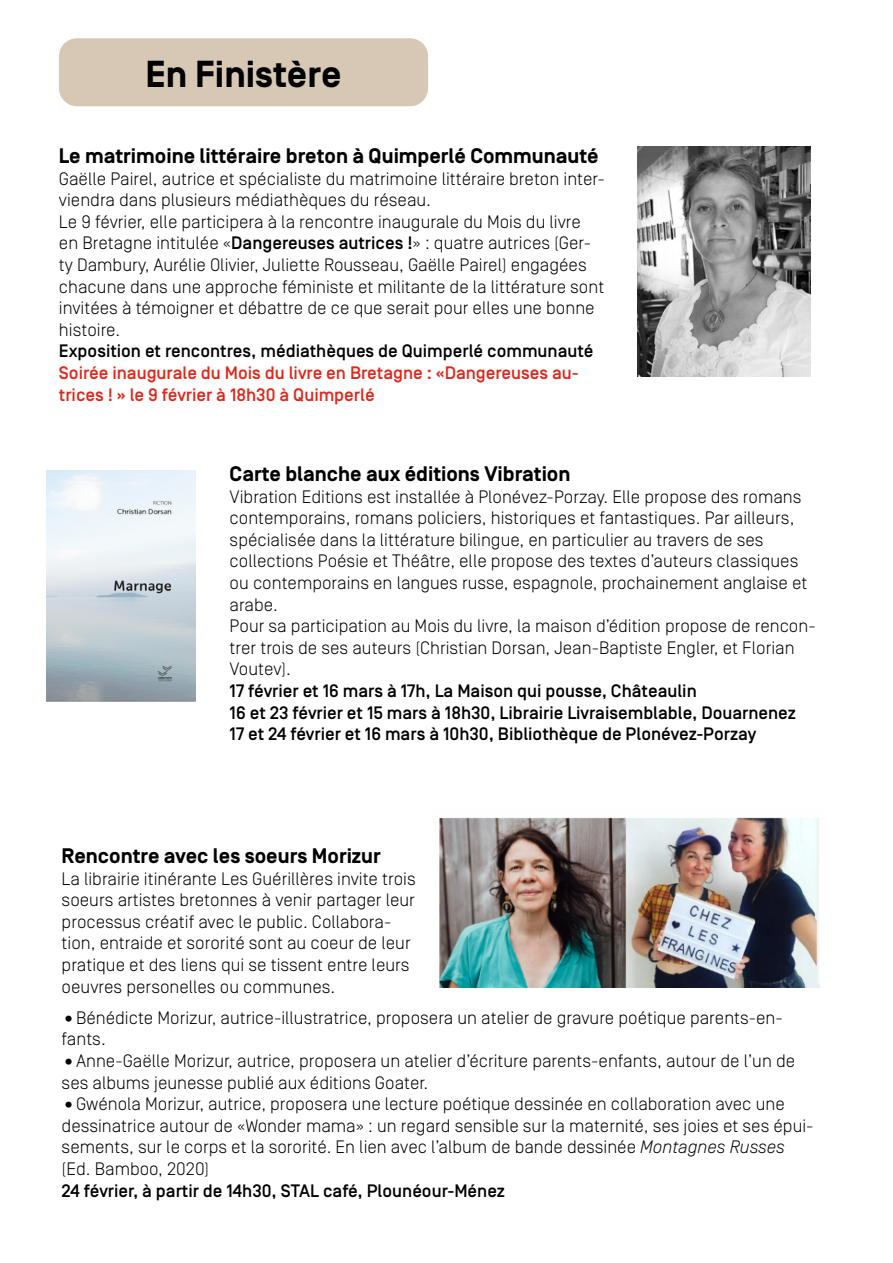
<style>
.page{position:relative;width:893px;height:1263px;background:#fff}
.page>*{position:absolute;margin:0;border:0;box-sizing:border-box;transform-origin:0 0}
.t1{font:700 37.5px "Simplon Norm";color:#000}
.t2{font:700 21px "Simplon Norm";color:#000}
.t3{font:300 18px/21.6px "Simplon Norm";color:#000}
.t4{font:500 18px/21.6px "Simplon Norm";color:#000}
.t5{font:500 18px/21.6px "Simplon Norm";color:#df271b}
.s1{font-weight:500}
.s2{font-style:italic}
</style>
<div class="page">
<div style="left:59px;top:38px;width:369px;height:68px;background:#d7c8b6;border-radius:18px"></div>
<img style="left:439px;top:817px;width:381px;height:170px">
<img style="left:47px;top:471px;width:149px;height:230px">
<img style="left:638px;top:146px;width:172px;height:230px">
<h1 class="t1" style="left:145px;top:54px;width:198px">En Finistère</h1>
<p class="t2" style="left:59px;top:144px;width:541px">Le matrimoine littéraire breton à Quimperlé Communauté</p>
<p class="t3" style="left:59px;top:168px;width:547px">Gaëlle Pairel, autrice et spécialiste du matrimoine littéraire breton inter&shy;viendra dans plusieurs médiathèques du réseau.<br>Le 9 février, elle participera à la rencontre inaugurale du Mois du livre<br>en Bretagne intitulée «<span class="s1">Dangereuses autrices !</span>» : quatre autrices (Ger&shy;ty Dambury, Aurélie Olivier, Juliette Rousseau, Gaëlle Pairel) engagées chacune dans une approche féministe et militante de la littérature sont invitées à témoigner et débattre de ce que serait pour elles une bonne histoire.</p>
<p class="t4" style="left:59px;top:341px;width:536px">Exposition et rencontres, médiathèques de Quimperlé communauté</p>
<p class="t5" style="left:59px;top:363px;width:521px">Soirée inaugurale du Mois du livre en Bretagne : «Dangereuses au&shy;trices ! » le 9 février à 18h30 à Quimperlé</p>
<p class="t2" style="left:230px;top:462px;width:342px">Carte blanche aux éditions Vibration</p>
<p class="t3" style="left:230px;top:486px;width:588px">Vibration Editions est installée à Plonévez-Porzay. Elle propose des romans contemporains, romans policiers, historiques et fantastiques. Par ailleurs, spécialisée dans la littérature bilingue, en particulier au travers de ses collections Poésie et Théâtre, elle propose des textes d’auteurs classiques ou contemporains en langues russe, espagnole, prochainement anglaise et arabe.<br>Pour sa participation au Mois du livre, la maison d’édition propose de rencon&shy;trer trois de ses auteurs (Christian Dorsan, Jean-Baptiste Engler, et Florian Voutev).</p>
<p class="t4" style="left:230px;top:681px;width:568px">17 février et 16 mars à 17h, La Maison qui pousse, Châteaulin<br>16 et 23 février et 15 mars à 18h30, Librairie Livraisemblable, Douarnenez<br>17 et 24 février et 16 mars à 10h30, Bibliothèque de Plonévez-Porzay</p>
<p class="t2" style="left:62px;top:844px;width:321px">Rencontre avec les soeurs Morizur</p>
<p class="t3" style="left:62px;top:868px;width:356px">La librairie itinérante Les Guérillères invite trois soeurs artistes bretonnes à venir partager leur processus créatif avec le public. Collabora&shy;tion, entraide et sororité sont au coeur de leur pratique et des liens qui se tissent entre leurs oeuvres personelles ou communes.</p>
<p class="t3" style="left:62px;top:1007px;width:723px">•Bénédicte Morizur, autrice-illustratrice, proposera un atelier de gravure poétique parents-en&shy;fants.</p>
<p class="t3" style="left:62px;top:1050px;width:735px">•Anne-Gaëlle Morizur, autrice, proposera un atelier d’écriture parents-enfants, autour de l’un de ses albums jeunesse publié aux éditions Goater.</p>
<p class="t3" style="left:62px;top:1093px;width:753px">•Gwénola Morizur, autrice, proposera une lecture poétique dessinée en collaboration avec une dessinatrice autour de «Wonder mama» : un regard sensible sur la maternité, ses joies et ses épui&shy;sements, sur le corps et la sororité. En lien avec l’album de bande dessinée <span class="s2">Montagnes Russes </span>(Ed. Bamboo, 2020)</p>
<p class="t4" style="left:62px;top:1180px;width:445px">24 février, à partir de 14h30, STAL café, Plounéour-Ménez</p>
</div>
